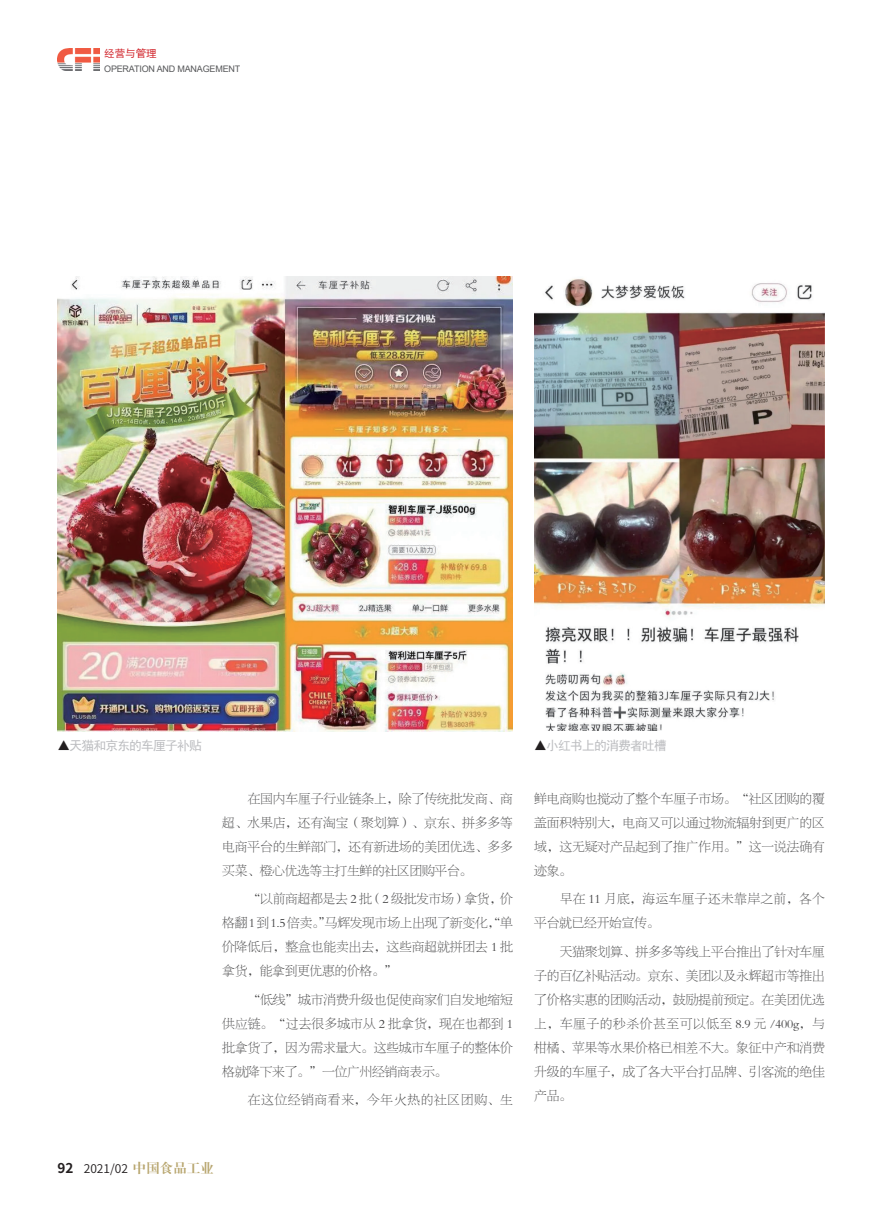
<style>
.page{position:relative;width:893px;height:1212px;background:#fff}
.page>*{position:absolute;margin:0;border:0;box-sizing:border-box;transform-origin:0 0}
.t1{font:12.75px/24px "FZBSK GBK1 0";letter-spacing:-.01em;color:#3e3e3f;text-align:justify}
.t2{font:12.75px/24px "FZBSK GBK1 0";letter-spacing:.025em;color:#3e3e3f}
.t3{font:12.75px "Sim Hei";letter-spacing:-.06em;color:#bcbdc0}
.t4{font:12.75px "FZBSK GBK1 0";letter-spacing:.05em;color:#3e3e3f}
.t5{font:12px "Source Han Sans CN";color:#231f20}
.t6{font:10.5px "Sim Hei";color:#d1232a}
.t7{font:9px "Arial";letter-spacing:-.02em;color:#57585a}
.s1{color:#231f20}
.s2{font-weight:700;font-size:13.5px}
.s3{font-family:"H Ya 4 gj";font-size:13.5px;color:#b8a66f}
</style>
<div class="page">
<img style="left:57px;top:49px;width:42px;height:21px">
<img style="left:57px;top:276px;width:455px;height:455px">
<img style="left:534px;top:278px;width:290px;height:452px">
<p class="t6" style="left:104px;top:48px;width:54px">经营与管理</p>
<p class="t7" style="left:104px;top:62px;width:138px">OPERATION AND MANAGEMENT</p>
<p class="t3" style="left:57px;top:739px;width:146px"><span class="s1">▲</span>天猫和京东的车厘子补贴</p>
<p class="t3" style="left:534px;top:739px;width:134px"><span class="s1">▲</span>小红书上的消费者吐槽</p>
<p class="t1" style="left:222px;top:787px;width:292px;text-indent:26px">在国内车厘子行业链条上，除了传统批发商、商超、水果店，还有淘宝（聚划算）、京东、拼多多等电商平台的生鲜部门，还有新进场的美团优选、多多买菜、橙心优选等主打生鲜的社区团购平台。</p>
<p class="t1" style="left:222px;top:887px;width:292px;text-indent:26px">“以前商超都是去 2 批（2 级批发市场）拿货，价格翻1到1.5倍卖。”马辉发现市场上出现了新变化，“单价降低后，整盒也能卖出去，这些商超就拼团去 1 批拿货，能拿到更优惠的价格。”</p>
<p class="t1" style="left:222px;top:988px;width:292px;text-indent:26px">“低线”城市消费升级也促使商家们自发地缩短供应链。“过去很多城市从 2 批拿货，现在也都到 1批拿货了，因为需求量大。这些城市车厘子的整体价格就降下来了。”一位广州经销商表示。</p>
<p class="t4" style="left:248px;top:1093px;width:267px">在这位经销商看来，今年火热的社区团购、生</p>
<p class="t1" style="left:534px;top:787px;width:292px">鲜电商购也搅动了整个车厘子市场。“社区团购的覆盖面积特别大，电商又可以通过物流辐射到更广的区域，这无疑对产品起到了推广作用。”这一说法确有迹象。</p>
<p class="t2" style="left:534px;top:887px;width:292px;text-indent:26px">早在 11 月底，海运车厘子还未靠岸之前，各个平台就已经开始宣传。</p>
<p class="t1" style="left:534px;top:940px;width:292px;text-indent:26px">天猫聚划算、拼多多等线上平台推出了针对车厘子的百亿补贴活动。京东、美团以及永辉超市等推出了价格实惠的团购活动，鼓励提前预定。在美团优选上，车厘子的秒杀价甚至可以低至 8.9 元 /400g，与柑橘、苹果等水果价格已相差不大。象征中产和消费升级的车厘子，成了各大平台打品牌、引客流的绝佳产品。</p>
<p class="t5" style="left:58px;top:1161px;width:158px"><span class="s2">92</span> 2021/02 <span class="s3">中国食品工业</span></p>
</div>
